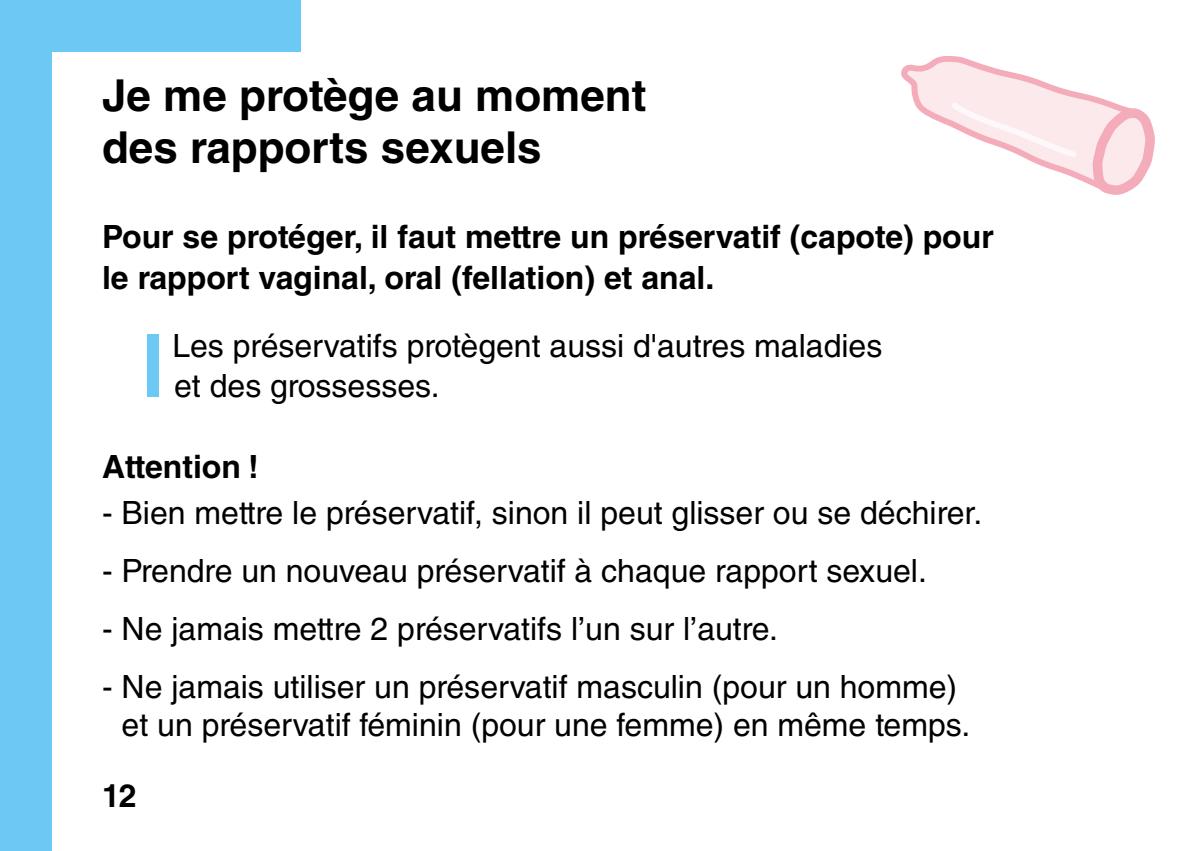
<style>
.page{position:relative;width:1191px;height:851px;background:#fff}
.page>*{position:absolute;margin:0;border:0;box-sizing:border-box;transform-origin:0 0}
.t1{font:500 88px "Helvetica Neue LT Std";color:#6bc9f3}
.t2{font:700 44px/52px "Helvetica LT Std";color:#000}
.t3{font:32px/40px "Helvetica LT Std";color:#000}
.t4{font:700 32px/40px "Helvetica LT Std";color:#000}
</style>
<div class="page">
<div style="left:0;top:0;width:51px;height:850px;background:#6bc9f3"></div>
<div style="left:0;top:0;width:300px;height:51px;background:#6bc9f3"></div>
<svg style="left:901px;top:55px;width:254px;height:140px"></svg>
<h2 class="t2" style="left:102px;top:69px;width:546px">Je me protège au moment des rapports sexuels</h2>
<p class="t4" style="left:102px;top:217px;width:893px">Pour se protéger, il faut mettre un préservatif (capote) pour le rapport vaginal, oral (fellation) et anal.</p>
<h1 class="t1" style="left:141px;top:313px;width:26px">I</h1>
<p class="t3" style="left:172px;top:325px;width:711px">Les préservatifs protègent aussi d'autres maladies et des grossesses.</p>
<p class="t4" style="left:102px;top:446px;width:158px">Attention !</p>
<p class="t3" style="left:102px;top:492px;width:882px">- Bien mettre le préservatif, sinon il peut glisser ou se déchirer.</p>
<p class="t3" style="left:102px;top:550px;width:826px">- Prendre un nouveau préservatif à chaque rapport sexuel.</p>
<p class="t3" style="left:102px;top:608px;width:677px">- Ne jamais mettre 2 préservatifs l’un sur l’autre.</p>
<p class="t3" style="left:122px;top:667px;width:850px;line-height:38px;text-indent:-20px">- Ne jamais utiliser un préservatif masculin (pour un homme) et un préservatif féminin (pour une femme) en même temps.</p>
<p class="t4" style="left:102px;top:775px;width:36px">12</p>
</div>
